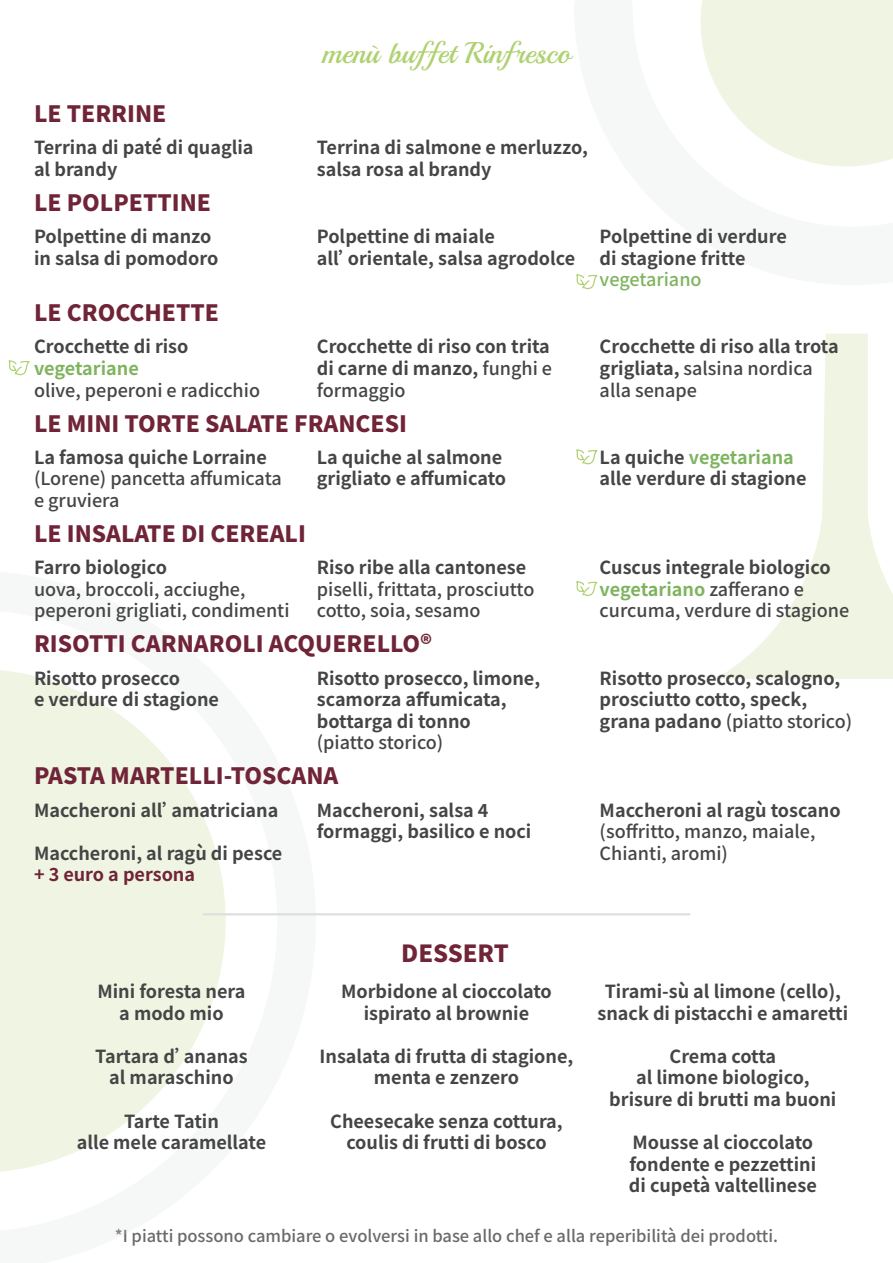
<style>
.page{position:relative;width:893px;height:1263px;background:#fff}
.page>*{position:absolute;margin:0;border:0;box-sizing:border-box;transform-origin:0 0}
.TITOLO_PT2{font:30px "Playball";color:#afd170}
.t1{font:900 23.55px "Noto Sans SC";color:#702438}
.CATEGORIE{font:900 22.5px "Noto Sans SC";color:#702438}
.t2{font:700 18px/21.6px "Noto Sans SC";color:#454546}
.t3{font:500 18px/21.6px "Noto Sans SC";color:#454546}
.t4{font:700 18px "Noto Sans SC";color:#7fb45f}
.t5{font:700 18px "Noto Sans SC";color:#702438}
.t6{font:500 18px "Noto Sans SC";letter-spacing:-.005em;color:#7fb45f}
.t7{font:500 16.5px "Noto Sans SC";color:#6a6a6b}
.s1{color:#7fb45f}
.s2{font-weight:700}
.s3{font-weight:500}
.s4{color:#454546}
.s5{font-weight:700;color:#7fb45f}
</style>
<div class="page">
<svg style="left:700px;top:0;width:193px;height:167px;fill:#eff5e2"></svg>
<svg style="left:716px;top:334px;width:177px;height:345px"></svg>
<svg style="left:0;top:670px;width:316px;height:502px;fill:#eff5e2"></svg>
<hr style="left:204px;top:913px;width:485px;height:2px;background:#e0e0e0">
<svg style="left:8px;top:360px;width:22px;height:16px"></svg>
<svg style="left:576px;top:274px;width:22px;height:16px"></svg>
<svg style="left:576px;top:449px;width:22px;height:16px"></svg>
<svg style="left:576px;top:581px;width:22px;height:16px"></svg>
<p class="TITOLO_PT2" style="left:322px;top:32px;width:250px">menù buffet Rinfresco</p>
<p class="CATEGORIE" style="left:34px;top:101px;width:134px">LE TERRINE</p>
<p class="t2" style="left:34px;top:137px;width:221px">Terrina di paté di quaglia</p>
<p class="t2" style="left:34px;top:159px;width:85px">al brandy</p>
<p class="CATEGORIE" style="left:34px;top:190px;width:179px">LE POLPETTINE</p>
<p class="t2" style="left:34px;top:226px;width:179px">Polpettine di manzo</p>
<p class="t2" style="left:34px;top:247px;width:186px">in salsa di pomodoro</p>
<p class="CATEGORIE" style="left:34px;top:300px;width:187px">LE CROCCHETTE</p>
<p class="t2" style="left:34px;top:336px;width:156px">Crocchette di riso <span class="s1">vegetariane</span></p>
<p class="t3" style="left:34px;top:379px;width:228px">olive, peperoni e radicchio</p>
<p class="t2" style="left:317px;top:137px;width:273px">Terrina di salmone e merluzzo, salsa rosa al brandy</p>
<p class="t2" style="left:317px;top:226px;width:260px">Polpettine di maiale all’orientale, salsa agrodolce</p>
<p class="t2" style="left:317px;top:336px;width:235px">Crocchette di riso con trita</p>
<p class="t3" style="left:317px;top:358px;width:237px"><span class="s2">di carne di manzo,</span> funghi e formaggio</p>
<p class="CATEGORIE" style="left:34px;top:411px;width:374px">LE MINI TORTE SALATE FRANCESI</p>
<p class="t3" style="left:34px;top:447px;width:249px"><span class="s2">La famosa quiche Lorraine </span>(Lorene) pancetta affumicata e gruviera</p>
<p class="CATEGORIE" style="left:34px;top:521px;width:273px">LE INSALATE DI CEREALI</p>
<p class="t2" style="left:34px;top:557px;width:134px">Farro biologico</p>
<p class="t3" style="left:34px;top:579px;width:257px">uova, broccoli, acciughe, peperoni grigliati, condimenti</p>
<p class="t2" style="left:317px;top:447px;width:191px">La quiche al salmone grigliato e affumicato</p>
<p class="t2" style="left:317px;top:557px;width:211px">Riso ribe alla cantonese</p>
<p class="t3" style="left:317px;top:579px;width:219px">piselli, frittata, prosciutto cotto, soia, sesamo</p>
<p class="CATEGORIE" style="left:34px;top:631px;width:400px">RISOTTI CARNAROLI ACQUERELLO®</p>
<p class="t2" style="left:34px;top:667px;width:148px">Risotto prosecco</p>
<p class="t2" style="left:34px;top:689px;width:187px">e verdure di stagione</p>
<p class="t2" style="left:317px;top:667px;width:225px">Risotto prosecco, limone, scamorza affumicata, bottarga di tonno</p>
<p class="t3" style="left:317px;top:732px;width:128px">(piatto storico)</p>
<p class="CATEGORIE" style="left:34px;top:763px;width:306px">PASTA MARTELLI-TOSCANA</p>
<p class="t2" style="left:34px;top:799px;width:246px">Maccheroni all’amatriciana</p>
<p class="t2" style="left:34px;top:843px;width:250px">Maccheroni, al ragù di pesce</p>
<p class="t5" style="left:34px;top:865px;width:163px">+ 3 euro a persona</p>
<p class="t2" style="left:317px;top:799px;width:216px">Maccheroni, salsa 4 formaggi, basilico e noci</p>
<p class="t2" style="left:600px;top:226px;width:189px">Polpettine di verdure</p>
<p class="t2" style="left:600px;top:247px;width:147px">di stagione fritte</p>
<p class="t6" style="left:600px;top:269px;width:103px">vegetariano</p>
<p class="t2" style="left:600px;top:336px;width:241px">Crocchette di riso alla trota grigliata, <span class="s3">salsina nordica</span></p>
<p class="t3" style="left:600px;top:379px;width:99px">alla senape</p>
<p class="t4" style="left:600px;top:447px;width:196px"><span class="s4">La quiche</span> vegetariana</p>
<p class="t2" style="left:600px;top:468px;width:208px">alle verdure di stagione</p>
<p class="t3" style="left:600px;top:557px;width:251px"><span class="s2">Cuscus integrale biologico </span><span class="s5">vegetariano</span> zafferano e curcuma, verdure di stagione</p>
<p class="t2" style="left:600px;top:667px;width:254px">Risotto prosecco, scalogno, prosciutto cotto, speck, grana padano <span class="s3">(piatto storico)</span></p>
<p class="t2" style="left:600px;top:799px;width:243px">Maccheroni al ragù toscano</p>
<p class="t3" style="left:600px;top:821px;width:217px">(soffritto, manzo, maiale,<br>Chianti, aromi)</p>
<p class="t2" style="left:97px;top:981px;width:150px">Mini foresta nera</p>
<p class="t2" style="left:119px;top:1002px;width:106px">a modo mio</p>
<p class="t2" style="left:95px;top:1046px;width:154px">Tartara d’ananas</p>
<p class="t2" style="left:109px;top:1067px;width:126px">al maraschino</p>
<p class="t2" style="left:124px;top:1110px;width:96px">Tarte Tatin</p>
<p class="t2" style="left:77px;top:1132px;width:191px">alle mele caramellate</p>
<p class="t1" style="left:401px;top:940px;width:109px">DESSERT</p>
<p class="t2" style="left:341px;top:981px;width:212px">Morbidone al cioccolato</p>
<p class="t2" style="left:364px;top:1002px;width:167px">ispirato al brownie</p>
<p class="t2" style="left:320px;top:1046px;width:255px;text-align:center">Insalata di frutta di stagione, menta e zenzero</p>
<p class="t2" style="left:330px;top:1110px;width:234px;text-align:center">Cheesecake senza cottura, coulis di frutti di bosco</p>
<p class="t2" style="left:597px;top:981px;width:252px;text-align:center">Tirami-sù al limone (cello), snack di pistacchi e amaretti</p>
<p class="t2" style="left:669px;top:1046px;width:108px">Crema cotta</p>
<p class="t2" style="left:636px;top:1067px;width:175px">al limone biologico,</p>
<p class="t2" style="left:609px;top:1089px;width:229px">brisure di brutti ma buoni</p>
<p class="t2" style="left:629px;top:1132px;width:188px">Mousse al cioccolato fondente e pezzettini</p>
<p class="t2" style="left:629px;top:1175px;width:189px">di cupetà valtellinese</p>
<p class="t7" style="left:115px;top:1227px;width:665px">*I piatti possono cambiare o evolversi in base allo chef e alla reperibilità dei prodotti.</p>
</div>
